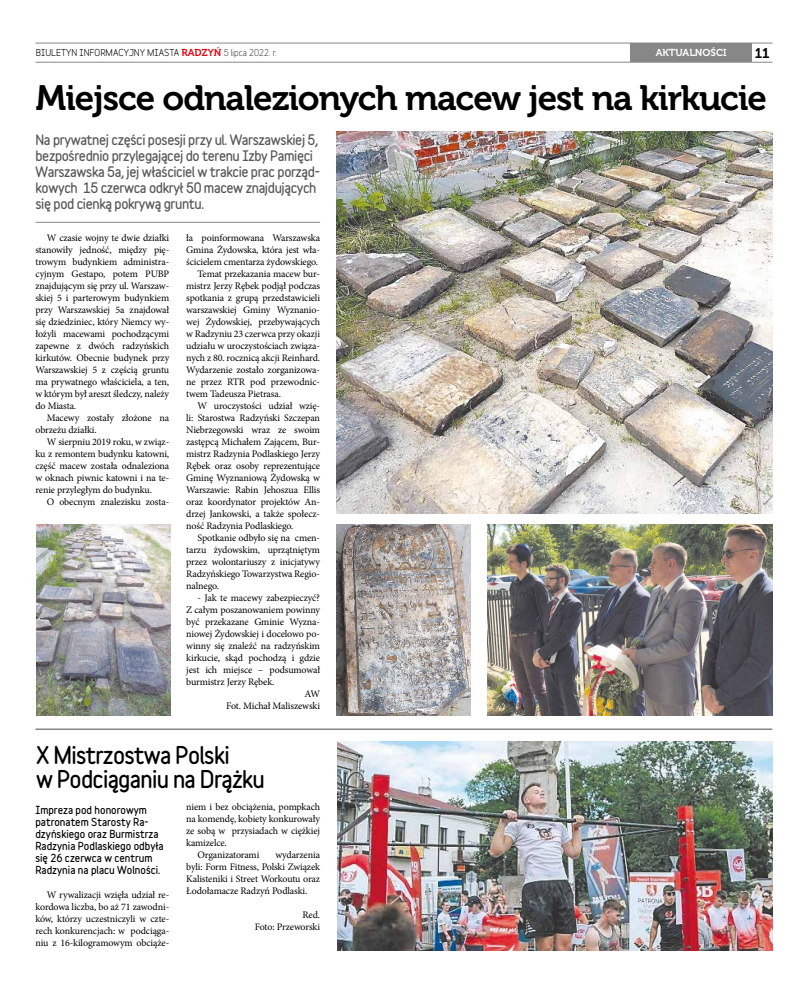
<style>
.page{position:relative;width:808px;height:993px;background:#fff}
.page>*{position:absolute;margin:0;border:0;box-sizing:border-box;transform-origin:0 0}
.t1{font:35px "Museo 700";letter-spacing:-.03em;color:#000}
.t2{font:900 22px/24px "Variable";letter-spacing:-.03em;color:#000}
.t3{font:14px "Museo 700";color:#000}
.t4{font:900 13px/16px "Variable";letter-spacing:-.03em;color:#575756}
.t5{font:10px/12px "Minion Pro";letter-spacing:-.015em;color:#000;text-align:justify}
.t6{font:900 10px/12px "Variable";color:#000}
.t7{font:10px "Museo 700";color:#fff}
.t8{font:700 9px "Variable";color:#000}
.s1{font-family:"Museo 700";font-weight:400;font-size:10px;color:#e30613}
.s2{font-weight:400}
</style>
<div class="page">
<hr style="left:35px;top:43px;width:737px;height:1px;background:#878787">
<hr style="left:35px;top:62px;width:737px;height:1px;background:#878787">
<div style="left:631px;top:43px;width:121px;height:19px;background:#878787"></div>
<img style="left:337px;top:131px;width:435px;height:382px">
<img style="left:488px;top:524px;width:285px;height:191px">
<img style="left:337px;top:741px;width:436px;height:209px">
<img style="left:337px;top:524px;width:134px;height:191px">
<img style="left:36px;top:524px;width:134px;height:191px">
<hr style="left:35px;top:222px;width:285px;height:1px;background:#878787">
<hr style="left:35px;top:728px;width:737px;height:1px;background:#878787">
<p class="t7" style="left:656px;top:47px;width:72px">AKTUALNOŚCI</p>
<p class="t8" style="left:36px;top:45px;width:242px">BIULETYN INFORMACYJNY MIASTA <span class="s1">RADZYŃ</span> <span class="s2">5 lipca 2022. r.</span></p>
<h3 class="t3" style="left:755px;top:45px;width:16px">11</h3>
<h1 class="t1" style="left:36px;top:78px;width:732px">Miejsce odnalezionych macew jest na kirkucie</h1>
<p class="t4" style="left:35px;top:132px;width:286px">Na prywatnej części posesji przy ul. Warszawskiej 5, bezpośrednio przylegającej do terenu Izby Pamięci Warszawska 5a, jej właściciel w trakcie prac porząd&shy;kowych 15 czerwca odkrył 50 macew znajdujących się pod cienką pokrywą gruntu.</p>
<p class="t5" style="left:35px;top:232px;width:135px;text-indent:11px">W czasie wojny te dwie działki stanowiły jedność, między pię&shy;trowym budynkiem administra&shy;cyjnym Gestapo, potem PUBP znajdującym się przy ul. Warszaw&shy;skiej 5 i parterowym budynkiem przy Warszawskiej 5a znajdował się dziedziniec, który Niemcy wy&shy;łożyli macewami pochodzącymi zapewne z dwóch radzyńskich kirkutów. Obecnie budynek przy Warszawskiej 5 z częścią gruntu ma prywatnego właściciela, a ten, w którym był areszt śledczy, należy do Miasta.</p>
<p class="t5" style="left:35px;top:412px;width:135px;text-indent:11px">Macewy zostały złożone na obrzeżu działki.</p>
<p class="t5" style="left:35px;top:436px;width:135px;text-indent:11px">W sierpniu 2019 roku, w związ&shy;ku z remontem budynku katowni, część macew została odnaleziona w oknach piwnic katowni i na te&shy;renie przyległym do budynku.</p>
<p class="t5" style="left:47px;top:496px;width:124px">O obecnym znalezisku zosta-</p>
<p class="t5" style="left:186px;top:232px;width:135px">ła poinformowana Warszawska</p>
<p class="t5" style="left:186px;top:244px;width:135px">Gmina Żydowska, która jest wła-</p>
<p class="t5" style="left:186px;top:256px;width:133px">ścicielem cmentarza żydowskiego.</p>
<p class="t5" style="left:198px;top:268px;width:124px">Temat przekazania macew bur-</p>
<p class="t5" style="left:186px;top:280px;width:135px">mistrz Jerzy Rębek podjął podczas</p>
<p class="t5" style="left:186px;top:292px;width:135px">spotkania z grupą przedstawicieli</p>
<p class="t5" style="left:186px;top:304px;width:135px">warszawskiej Gminy Wyznanio-</p>
<p class="t5" style="left:186px;top:316px;width:135px">wej Żydowskiej, przebywających</p>
<p class="t5" style="left:186px;top:328px;width:135px">w Radzyniu 23 czerwca przy okazji</p>
<p class="t5" style="left:186px;top:340px;width:135px">udziału w uroczystościach związa-</p>
<p class="t5" style="left:186px;top:352px;width:135px">nych z 80. rocznicą akcji Reinhard.</p>
<p class="t5" style="left:186px;top:364px;width:135px">Wydarzenie zostało zorganizowa-</p>
<p class="t5" style="left:186px;top:376px;width:135px">ne przez RTR pod przewodnic-</p>
<p class="t5" style="left:186px;top:388px;width:96px">twem Tadeusza Pietrasa.</p>
<p class="t5" style="left:198px;top:400px;width:124px">W uroczystości udział wzię-</p>
<p class="t5" style="left:186px;top:412px;width:135px">li: Starostwa Radzyński Szczepan</p>
<p class="t5" style="left:186px;top:424px;width:135px">Niebrzegowski wraz ze swoim</p>
<p class="t5" style="left:186px;top:436px;width:135px">zastępcą Michałem Zającem, Bur-</p>
<p class="t5" style="left:186px;top:448px;width:135px">mistrz Radzynia Podlaskiego Jerzy</p>
<p class="t5" style="left:186px;top:460px;width:135px">Rębek oraz osoby reprezentujące</p>
<p class="t5" style="left:186px;top:472px;width:135px">Gminę Wyznaniową Żydowską w</p>
<p class="t5" style="left:186px;top:484px;width:135px">Warszawie: Rabin Jehoszua Ellis</p>
<p class="t5" style="left:186px;top:496px;width:135px">oraz koordynator projektów An-</p>
<p class="t5" style="left:186px;top:508px;width:135px">drzej Jankowski, a także społecz-</p>
<p class="t5" style="left:186px;top:520px;width:109px">ność Radzynia Podlaskiego.</p>
<p class="t5" style="left:198px;top:532px;width:124px">Spotkanie odbyło się na cmen-</p>
<p class="t5" style="left:186px;top:544px;width:135px">tarzu żydowskim, uprzątniętym</p>
<p class="t5" style="left:186px;top:556px;width:135px">przez wolontariuszy z inicjatywy</p>
<p class="t5" style="left:186px;top:568px;width:135px">Radzyńskiego Towarzystwa Regio-</p>
<p class="t5" style="left:186px;top:580px;width:34px">nalnego.</p>
<p class="t5" style="left:198px;top:592px;width:124px">- Jak te macewy zabezpieczyć?</p>
<p class="t5" style="left:186px;top:604px;width:135px">Z całym poszanowaniem powinny</p>
<p class="t5" style="left:186px;top:616px;width:135px">być przekazane Gminie Wyzna-</p>
<p class="t5" style="left:186px;top:628px;width:135px">niowej Żydowskiej i docelowo po-</p>
<p class="t5" style="left:186px;top:640px;width:135px">winny się znaleźć na radzyńskim</p>
<p class="t5" style="left:186px;top:652px;width:135px">kirkucie, skąd pochodzą i gdzie</p>
<p class="t5" style="left:186px;top:664px;width:135px">jest ich miejsce – podsumował</p>
<p class="t5" style="left:186px;top:676px;width:90px">burmistrz Jerzy Rębek.</p>
<p class="t5" style="left:305px;top:688px;width:17px">AW</p>
<p class="t5" style="left:226px;top:700px;width:95px">Fot. Michał Maliszewski</p>
<h2 class="t2" style="left:36px;top:742px;width:230px">X Mistrzostwa Polski<br>w Podciąganiu na Drążku</h2>
<p class="t6" style="left:35px;top:803px;width:130px">Impreza pod honorowym patronatem Starosty Ra&shy;dzyńskiego oraz Burmistrza<br>Radzynia Podlaskiego odbyła się 26 czerwca w centrum<br>Radzynia na placu Wolności.</p>
<p class="t5" style="left:35px;top:888px;width:135px;text-indent:11px">W rywalizacji wzięła udział re&shy;kordowa liczba, bo aż 71 zawodni&shy;ków, którzy uczestniczyli w czte&shy;rech konkurencjach: w podciąga&shy;niu z 16-kilogramowym obciąże-</p>
<p class="t5" style="left:186px;top:800px;width:135px">niem i bez obciążenia, pompkach</p>
<p class="t5" style="left:186px;top:812px;width:135px">na komendę, kobiety konkurowały</p>
<p class="t5" style="left:186px;top:824px;width:135px">ze sobą w przysiadach w ciężkiej</p>
<p class="t5" style="left:186px;top:836px;width:42px">kamizelce.</p>
<p class="t5" style="left:198px;top:848px;width:63px">Organizatorami</p>
<p class="t5" style="left:186px;top:848px;width:135px;text-indent:89px">wydarzenia byli: Form Fitness, Polski Związek Kalisteniki i Street Workoutu oraz Łodołamacze Radzyń Podlaski.</p>
<p class="t5" style="left:255px;top:908px;width:67px;text-align:right">Red.<br>Foto: Przeworski</p>
</div>
